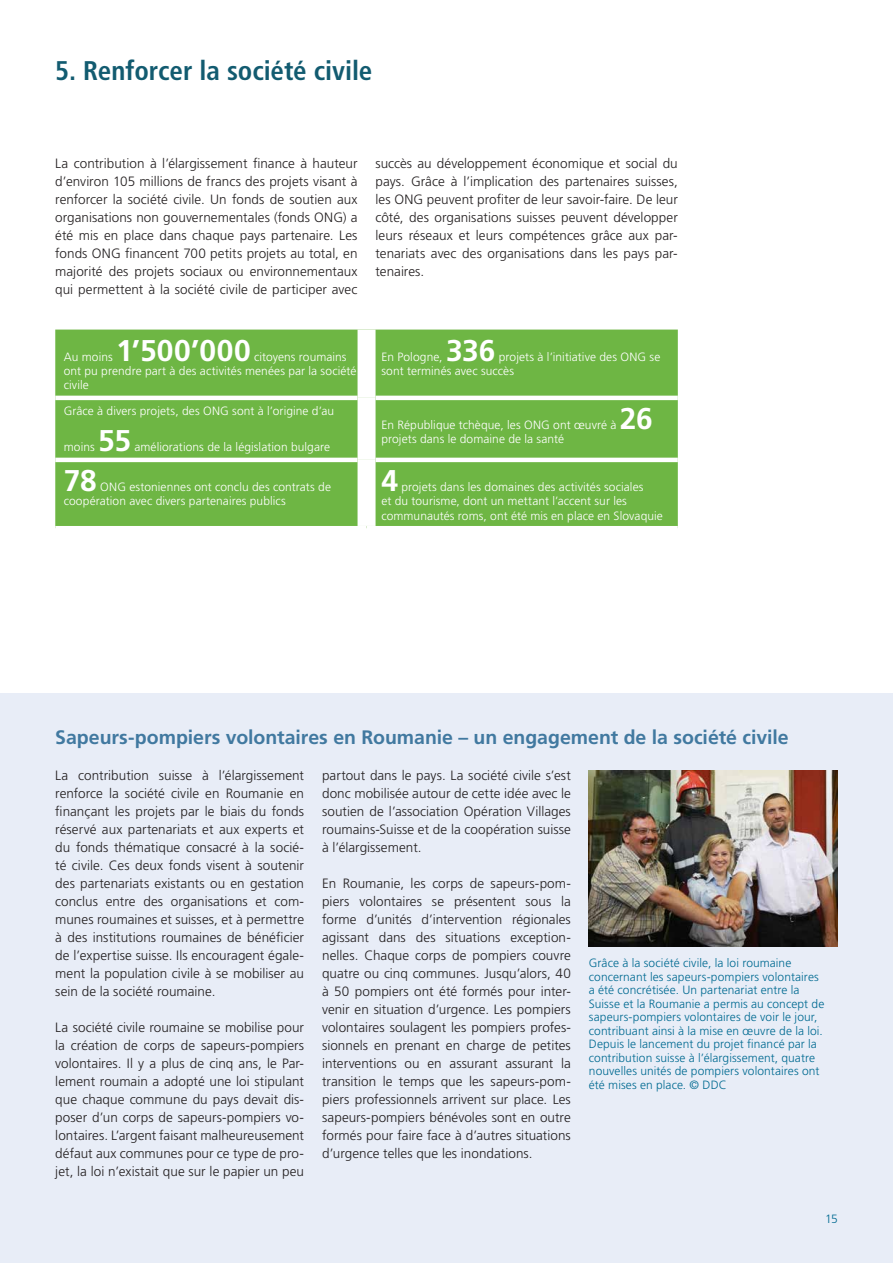
<style>
.page{position:relative;width:893px;height:1263px;background:#fff}
.page>*{position:absolute;margin:0;border:0;box-sizing:border-box;transform-origin:0 0}
.In_Zahlen{font:700 30px "Frutiger LT Pro";color:#fff}
.zwZiel{font:700 condensed 27px "Frutiger LT Pro";letter-spacing:-.005em;color:#125b70}
.Zwischentitel_13pt{font:700 19.5px "Frutiger LT Pro";letter-spacing:-.005em;color:#4179a0}
._4_Lauftext_9pt{font:300 13.5px/18px "Frutiger LT Pro";color:#231f20;text-align:justify}
.In_Zahlen-2{font:300 12px/14.4px "Frutiger LT Pro";letter-spacing:.005em;color:#fff}
._5_Legende{font:300 12px/13.5px "Frutiger LT Pro";letter-spacing:.005em;color:#006a91}
</style>
<div class="page">
<div style="left:0;top:693px;width:893px;height:570px;background:#e8edf7"></div>
<img style="left:589px;top:770px;width:249px;height:176px">
<div style="left:55px;top:330px;width:623px;height:196px;background:#6eb644"></div>
<hr style="left:55px;top:396px;width:303px;height:4px;background:#fff">
<hr style="left:376px;top:396px;width:302px;height:4px;background:#fff">
<hr style="left:55px;top:458px;width:303px;height:4px;background:#fff">
<hr style="left:376px;top:458px;width:302px;height:4px;background:#fff">
<div style="left:358px;top:330px;width:18px;height:68px;background:#fff"></div>
<div style="left:358px;top:398px;width:18px;height:62px;background:#fff"></div>
<div style="left:358px;top:460px;width:18px;height:66px;background:#fff"></div>
<p class="zwZiel" style="left:55px;top:55px;width:319px">5. Renforcer la société civile</p>
<p class="_4_Lauftext_9pt" style="left:55px;top:154px;width:304px">La contribution à l’élargissement finance à hauteur d’environ 105 millions de francs des projets visant à renforcer la société civile. Un fonds de soutien aux organisations non gouvernementales (fonds ONG) a été mis en place dans chaque pays partenaire. Les fonds ONG financent 700 petits projets au total, en majorité des projets sociaux ou environnementaux qui permettent à la société civile de participer avec</p>
<p class="_4_Lauftext_9pt" style="left:376px;top:154px;width:304px">succès au développement économique et social du pays. Grâce à l’implication des partenaires suisses, les ONG peuvent profiter de leur savoir-faire. De leur côté, des organisations suisses peuvent développer leurs réseaux et leurs compétences grâce aux par&shy;tenariats avec des organisations dans les pays par&shy;tenaires.</p>
<p class="In_Zahlen" style="left:116px;top:332px;width:136px">1’500’000</p>
<p class="In_Zahlen" style="left:446px;top:332px;width:51px">336</p>
<p class="In_Zahlen-2" style="left:64px;top:349px;width:294px;text-indent:190px">citoyens roumains ont pu prendre part à des activités menées par la société civile</p>
<p class="In_Zahlen-2" style="left:381px;top:349px;width:63px">En Pologne,</p>
<p class="In_Zahlen-2" style="left:381px;top:349px;width:281px;text-indent:117px">projets à l’initiative des ONG se sont terminés avec succès</p>
<p class="In_Zahlen-2" style="left:64px;top:349px;width:51px">Au moins</p>
<p class="In_Zahlen-2" style="left:64px;top:404px;width:272px">Grâce à divers projets, des ONG sont à l’origine d’au</p>
<p class="In_Zahlen-2" style="left:64px;top:440px;width:32px">moins</p>
<p class="In_Zahlen" style="left:98px;top:423px;width:34px">55</p>
<p class="In_Zahlen-2" style="left:134px;top:440px;width:197px">améliorations de la législation bulgare</p>
<p class="In_Zahlen" style="left:620px;top:401px;width:35px">26</p>
<p class="In_Zahlen-2" style="left:381px;top:418px;width:237px">En République tchèque, les ONG ont œuvré à</p>
<p class="In_Zahlen-2" style="left:381px;top:432px;width:184px">projets dans le domaine de la santé</p>
<p class="In_Zahlen" style="left:64px;top:463px;width:35px">78</p>
<p class="In_Zahlen-2" style="left:64px;top:480px;width:269px;text-indent:36px">ONG estoniennes ont conclu des contrats de coopération avec divers partenaires publics</p>
<p class="In_Zahlen" style="left:381px;top:463px;width:18px">4</p>
<p class="In_Zahlen-2" style="left:381px;top:480px;width:283px;text-indent:20px">projets dans les domaines des activités sociales<br>et du tourisme, dont un mettant l’accent sur les communautés roms, ont été mis en place en Slovaquie</p>
<p class="Zwischentitel_13pt" style="left:55px;top:725px;width:735px">Sapeurs-pompiers volontaires en Roumanie – un engagement de la société civile</p>
<p class="_4_Lauftext_9pt" style="left:55px;top:766px;width:250px">La contribution suisse à l’élargissement renforce la société civile en Roumanie en finançant les projets par le biais du fonds réservé aux partenariats et aux experts et du fonds thématique consacré à la socié&shy;té civile. Ces deux fonds visent à soutenir des partenariats existants ou en gestation conclus entre des organisations et com&shy;munes roumaines et suisses, et à permettre à des institutions roumaines de bénéficier de l’expertise suisse. Ils encouragent égale&shy;ment la population civile à se mobiliser au sein de la société roumaine.</p>
<p class="_4_Lauftext_9pt" style="left:55px;top:1018px;width:250px">La société civile roumaine se mobilise pour la création de corps de sapeurs-pompiers volontaires. Il y a plus de cinq ans, le Par&shy;lement roumain a adopté une loi stipulant que chaque commune du pays devait dis&shy;poser d’un corps de sapeurs-pompiers vo&shy;lontaires. L’argent faisant malheureusement défaut aux communes pour ce type de pro&shy;jet, la loi n’existait que sur le papier un peu</p>
<p class="_4_Lauftext_9pt" style="left:322px;top:766px;width:250px">partout dans le pays. La société civile s’est donc mobilisée autour de cette idée avec le soutien de l’association Opération Villages roumains-Suisse et de la coopération suisse à l’élargissement.</p>
<p class="_4_Lauftext_9pt" style="left:322px;top:874px;width:250px">En Roumanie, les corps de sapeurs-pom&shy;piers volontaires se présentent sous la forme d’unités d’intervention régionales agissant dans des situations exception&shy;nelles. Chaque corps de pompiers couvre quatre ou cinq communes. Jusqu’alors, 40 à 50 pompiers ont été formés pour inter&shy;venir en situation d’urgence. Les pompiers volontaires soulagent les pompiers profes&shy;sionnels en prenant en charge de petites interventions ou en assurant assurant la transition le temps que les sapeurs-pom&shy;piers professionnels arrivent sur place. Les sapeurs-pompiers bénévoles sont en outre formés pour faire face à d’autres situations d’urgence telles que les inondations.</p>
<p class="_5_Legende" style="left:589px;top:956px;width:237px">Grâce à la société civile, la loi roumaine concernant les sapeurs-pompiers volontaires a été concrétisée. Un partenariat entre la Suisse et la Roumanie a permis au concept de sapeurs-pompiers volontaires de voir le jour, contribuant ainsi à la mise en œuvre de la loi.<br>Depuis le lancement du projet financé par la contribution suisse à l’élargissement, quatre nouvelles unités de pompiers volontaires ont été mises en place. © DDC</p>
<p class="_5_Legende" style="left:825px;top:1212px;width:14px">15</p>
</div>
